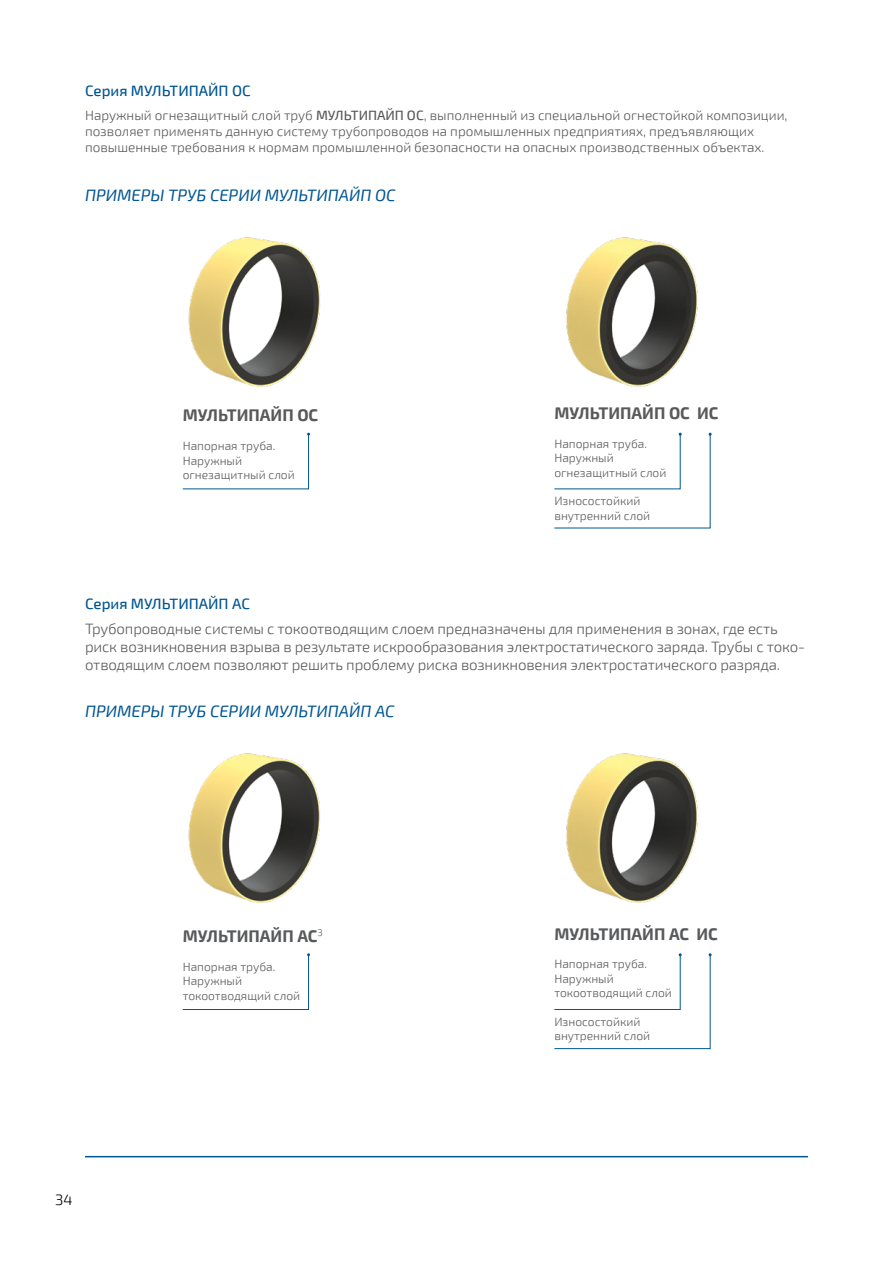
<style>
.page{position:relative;width:893px;height:1263px;background:#fff}
.page>*{position:absolute;margin:0;border:0;box-sizing:border-box;transform-origin:0 0}
.t1{font:italic 16.5px "Exo 2";color:#005593}
.t2{font:700 16.5px "Exo 2";color:#58595b}
.t3{font:300 15px/18px "Exo 2";letter-spacing:-.01em;color:#58595b}
.t4{font:500 15px "Exo 2";color:#005593}
.t5{font:300 15px "Exo 2";color:#000}
.t6{font:300 13.5px/16.2px "Exo 2";color:#58595b}
.t7{font:300 12px/14.4px "Exo 2";color:#58595b}
.s1{font-weight:500}
</style>
<div class="page">
<hr style="left:85px;top:1156px;width:723px;height:1px;background:#005593">
<svg style="left:182px;top:953px;width:128px;height:57px"></svg>
<svg style="left:554px;top:953px;width:158px;height:96px"></svg>
<img style="left:188px;top:753px;width:132px;height:150px">
<img style="left:188px;top:237px;width:132px;height:150px">
<img style="left:566px;top:237px;width:132px;height:150px">
<img style="left:566px;top:753px;width:132px;height:150px">
<svg style="left:182px;top:433px;width:128px;height:57px"></svg>
<svg style="left:554px;top:433px;width:158px;height:96px"></svg>
<p class="t4" style="left:85px;top:81px;width:167px">Серия МУЛЬТИПАЙП ОС</p>
<p class="t6" style="left:85px;top:107px;width:704px">Наружный огнезащитный слой труб <span class="s1">МУЛЬТИПАЙП ОС</span>, выполненный из специальной огнестойкой композиции, позволяет применять данную систему трубопроводов на промышленных предприятиях, предъявляющих повышенные требования к нормам промышленной безопасности на опасных производственных объектах.</p>
<p class="t1" style="left:85px;top:186px;width:312px">ПРИМЕРЫ ТРУБ СЕРИИ МУЛЬТИПАЙП ОС</p>
<p class="t2" style="left:183px;top:406px;width:137px">МУЛЬТИПАЙП ОС</p>
<p class="t7" style="left:183px;top:439px;width:114px">Напорная труба.<br>Наружный огнезащитный слой</p>
<p class="t2" style="left:554px;top:403px;width:166px">МУЛЬТИПАЙП ОС ИС</p>
<p class="t7" style="left:554px;top:436px;width:114px">Напорная труба.<br>Наружный огнезащитный слой</p>
<p class="t7" style="left:554px;top:494px;width:97px">Износостойкий внутренний слой</p>
<p class="t4" style="left:85px;top:595px;width:166px">Серия МУЛЬТИПАЙП АС</p>
<p class="t3" style="left:85px;top:620px;width:721px">Трубопроводные системы с токоотводящим слоем предназначены для применения в зонах, где есть риск возникновения взрыва в результате искрообразования электростатического заряда. Трубы с токо&shy;отводящим слоем позволяют решить проблему риска возникновения электростатического разряда.</p>
<p class="t1" style="left:85px;top:702px;width:311px">ПРИМЕРЫ ТРУБ СЕРИИ МУЛЬТИПАЙП АС</p>
<p class="t5" style="left:55px;top:1191px;width:19px">34</p>
<p class="t2" style="left:183px;top:926px;width:142px">МУЛЬТИПАЙП АС<sup>3</sup></p>
<p class="t7" style="left:183px;top:959px;width:119px">Напорная труба.<br>Наружный токоотводящий слой</p>
<p class="t2" style="left:554px;top:924px;width:165px">МУЛЬТИПАЙП АС ИС</p>
<p class="t7" style="left:554px;top:957px;width:119px">Напорная труба.<br>Наружный токоотводящий слой</p>
<p class="t7" style="left:554px;top:1015px;width:97px">Износостойкий внутренний слой</p>
</div>
